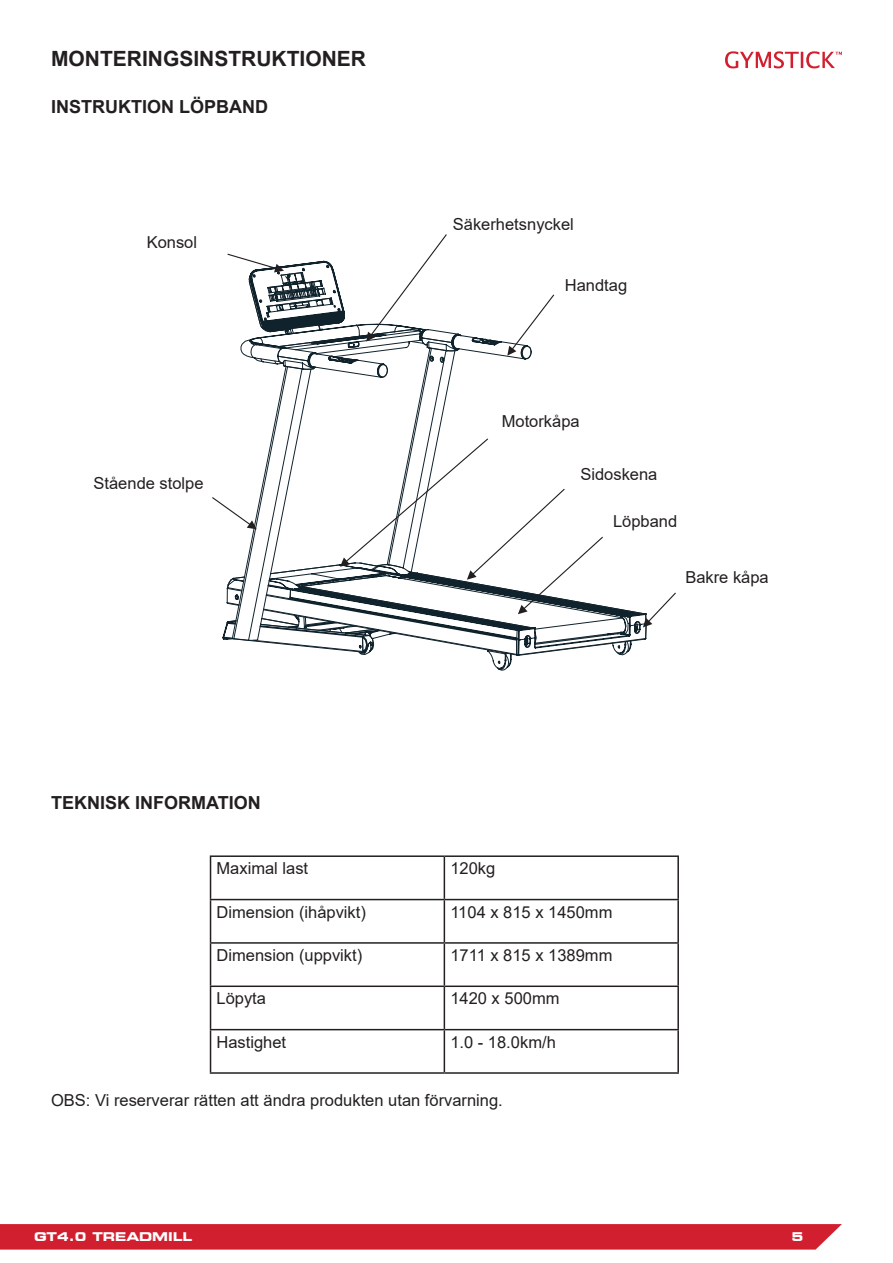
<style>
.page{position:relative;width:893px;height:1263px;background:#fff}
.page>*{position:absolute;margin:0;border:0;box-sizing:border-box;transform-origin:0 0}
.t1{font:700 21px "Arial";color:#231f20}
.t2{font:700 18px "Arial";color:#231f20}
.t3{font:16.5px "Arial";color:#231f20}
.t4{font:700 expanded 12px "Square 721 BT";color:#fff}
</style>
<div class="page">
<div style="left:0;top:1224px;width:842px;height:25px;background:#d21f2f"></div>
<svg style="left:725px;top:51px;width:117px;height:17px"></svg>
<svg style="left:223px;top:365px;width:401px;height:290px"></svg>
<svg style="left:212px;top:496px;width:45px;height:33px"></svg>
<svg style="left:227px;top:234px;width:328px;height:131px"></svg>
<svg style="left:289px;top:437px;width:387px;height:194px"></svg>
<hr style="left:210px;top:855px;width:234px;height:2px;background:#231f20">
<hr style="left:210px;top:857px;width:1px;height:42px;background:#231f20">
<hr style="left:444px;top:855px;width:235px;height:2px;background:#231f20">
<hr style="left:444px;top:857px;width:1px;height:42px;background:#231f20">
<hr style="left:677px;top:857px;width:2px;height:42px;background:#231f20">
<hr style="left:210px;top:899px;width:234px;height:1px;background:#231f20">
<hr style="left:210px;top:900px;width:1px;height:42px;background:#231f20">
<hr style="left:444px;top:899px;width:235px;height:1px;background:#231f20">
<hr style="left:444px;top:900px;width:1px;height:42px;background:#231f20">
<hr style="left:677px;top:900px;width:2px;height:42px;background:#231f20">
<hr style="left:210px;top:942px;width:234px;height:2px;background:#231f20">
<hr style="left:210px;top:944px;width:1px;height:41px;background:#231f20">
<hr style="left:444px;top:942px;width:235px;height:2px;background:#231f20">
<hr style="left:444px;top:944px;width:1px;height:41px;background:#231f20">
<hr style="left:677px;top:944px;width:2px;height:41px;background:#231f20">
<hr style="left:210px;top:985px;width:234px;height:2px;background:#231f20">
<hr style="left:210px;top:987px;width:1px;height:42px;background:#231f20">
<hr style="left:444px;top:985px;width:235px;height:2px;background:#231f20">
<hr style="left:444px;top:987px;width:1px;height:42px;background:#231f20">
<hr style="left:677px;top:987px;width:2px;height:42px;background:#231f20">
<hr style="left:210px;top:1029px;width:234px;height:1px;background:#231f20">
<hr style="left:210px;top:1030px;width:1px;height:42px;background:#231f20">
<hr style="left:444px;top:1029px;width:235px;height:1px;background:#231f20">
<hr style="left:444px;top:1030px;width:1px;height:42px;background:#231f20">
<hr style="left:677px;top:1030px;width:2px;height:42px;background:#231f20">
<hr style="left:210px;top:1072px;width:234px;height:2px;background:#231f20">
<hr style="left:444px;top:1072px;width:235px;height:2px;background:#231f20">
<p class="t1" style="left:51px;top:44px;width:316px">MONTERINGSINSTRUKTIONER</p>
<p class="t2" style="left:51px;top:94px;width:218px">INSTRUKTION LÖPBAND</p>
<p class="t3" style="left:147px;top:231px;width:52px">Konsol</p>
<p class="t3" style="left:94px;top:472px;width:112px">Stående stolpe</p>
<p class="t3" style="left:453px;top:213px;width:123px">Säkerhetsnyckel</p>
<p class="t3" style="left:565px;top:274px;width:64px">Handtag</p>
<p class="t3" style="left:502px;top:409px;width:79px">Motorkåpa</p>
<p class="t3" style="left:580px;top:463px;width:79px">Sidoskena</p>
<p class="t3" style="left:613px;top:510px;width:66px">Löpband</p>
<p class="t3" style="left:685px;top:566px;width:85px">Bakre kåpa</p>
<p class="t2" style="left:51px;top:790px;width:211px">TEKNISK INFORMATION</p>
<p class="t3" style="left:217px;top:857px;width:93px">Maximal last</p>
<p class="t3" style="left:450px;top:857px;width:46px">120kg</p>
<p class="t3" style="left:217px;top:900px;width:151px">Dimension (ihåpvikt)</p>
<p class="t3" style="left:450px;top:900px;width:164px">1104 x 815 x 1450mm</p>
<p class="t3" style="left:217px;top:944px;width:147px">Dimension (uppvikt)</p>
<p class="t3" style="left:450px;top:944px;width:164px">1711 x 815 x 1389mm</p>
<p class="t3" style="left:217px;top:987px;width:51px">Löpyta</p>
<p class="t3" style="left:450px;top:987px;width:111px">1420 x 500mm</p>
<p class="t3" style="left:217px;top:1030px;width:71px">Hastighet</p>
<p class="t3" style="left:450px;top:1030px;width:107px">1.0 - 18.0km/h</p>
<p class="t3" style="left:51px;top:1089px;width:453px">OBS: Vi reserverar rätten att ändra produkten utan förvarning.</p>
<p class="t4" style="left:34px;top:1230px;width:160px">GT4.0 TREADMILL</p>
<p class="t4" style="left:791px;top:1230px;width:13px">5</p>
</div>
